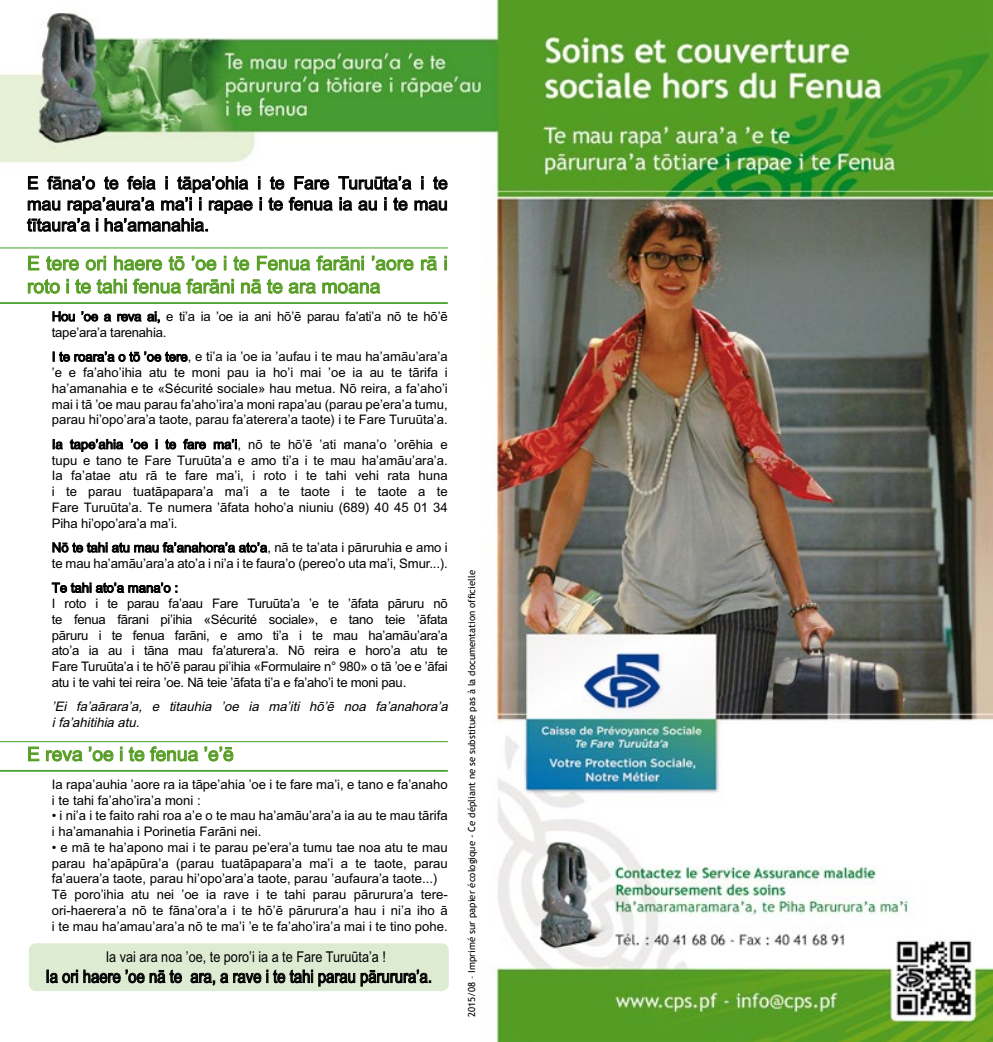
<style>
.page{position:relative;width:993px;height:1042px;background:#fff}
.page>*{position:absolute;margin:0;border:0;box-sizing:border-box;transform-origin:0 0}
.t1{font:19.25px/23.1px "RM Tiare";color:#559d23}
.t2{font:17.5px/21px "RM Tiare";color:#000;text-align:justify}
.t3{font:17.5px "RM Tiare";color:#000;scale:.85 1}
.t4{font:14.88px "RM Tiare";color:#000;scale:.85 1}
.t5{font:13.12px/15.8px "RM Tiare";color:#000}
.t6{font:13.12px/15.8px "RM Tiare";letter-spacing:-.02em;color:#000}
.t7{font:italic 13.12px/15.8px "RM Tiare";color:#000}
.t8{font:9.62px "Trebuchet MS";color:#000}
</style>
<div class="page">
<img style="left:0;top:0;width:992px;height:1042px">
<svg style="left:269px;top:176px;width:15px;height:14px"></svg>
<svg style="left:294px;top:176px;width:35px;height:14px"></svg>
<svg style="left:338px;top:176px;width:74px;height:14px"></svg>
<svg style="left:421px;top:176px;width:2px;height:13px"></svg>
<svg style="left:432px;top:176px;width:16px;height:14px"></svg>
<svg style="left:268px;top:197px;width:65px;height:14px"></svg>
<svg style="left:339px;top:197px;width:13px;height:14px"></svg>
<svg style="left:358px;top:200px;width:19px;height:11px"></svg>
<svg style="left:384px;top:197px;width:2px;height:13px"></svg>
<svg style="left:393px;top:197px;width:15px;height:14px"></svg>
<svg style="left:414px;top:200px;width:33px;height:11px"></svg>
<svg style="left:27px;top:176px;width:235px;height:56px"></svg>
<svg style="left:28px;top:255px;width:12px;height:16px"></svg>
<svg style="left:46px;top:255px;width:33px;height:16px"></svg>
<svg style="left:85px;top:256px;width:21px;height:15px"></svg>
<svg style="left:114px;top:255px;width:48px;height:16px"></svg>
<svg style="left:168px;top:255px;width:17px;height:16px"></svg>
<svg style="left:191px;top:255px;width:26px;height:16px"></svg>
<svg style="left:224px;top:256px;width:2px;height:14px"></svg>
<svg style="left:233px;top:255px;width:16px;height:16px"></svg>
<svg style="left:256px;top:255px;width:108px;height:16px"></svg>
<svg style="left:371px;top:255px;width:43px;height:16px"></svg>
<svg style="left:420px;top:256px;width:17px;height:15px"></svg>
<svg style="left:444px;top:256px;width:2px;height:14px"></svg>
<svg style="left:28px;top:278px;width:32px;height:16px"></svg>
<svg style="left:66px;top:279px;width:3px;height:14px"></svg>
<svg style="left:75px;top:278px;width:159px;height:16px"></svg>
<svg style="left:241px;top:278px;width:75px;height:16px"></svg>
<svg style="left:322px;top:282px;width:59px;height:12px"></svg>
<svg style="left:52px;top:311px;width:23px;height:11px"></svg>
<svg style="left:81px;top:311px;width:79px;height:13px"></svg>
<svg style="left:53px;top:351px;width:135px;height:11px"></svg>
<svg style="left:53px;top:439px;width:10px;height:11px"></svg>
<svg style="left:70px;top:438px;width:54px;height:14px"></svg>
<svg style="left:130px;top:439px;width:18px;height:11px"></svg>
<svg style="left:165px;top:438px;width:11px;height:12px"></svg>
<svg style="left:183px;top:438px;width:23px;height:12px"></svg>
<svg style="left:213px;top:439px;width:24px;height:11px"></svg>
<svg style="left:52px;top:542px;width:216px;height:11px"></svg>
<svg style="left:51px;top:582px;width:126px;height:11px"></svg>
<svg style="left:28px;top:746px;width:12px;height:15px"></svg>
<svg style="left:46px;top:746px;width:68px;height:16px"></svg>
<svg style="left:120px;top:746px;width:2px;height:15px"></svg>
<svg style="left:128px;top:746px;width:106px;height:16px"></svg>
<div style="left:29px;top:943px;width:419px;height:48px;background:#ddebd3;border-radius:7px"></div>
<svg style="left:47px;top:969px;width:135px;height:14px"></svg>
<svg style="left:190px;top:969px;width:241px;height:17px"></svg>
<hr style="left:0;top:302px;width:447px;height:2px;background:#44a12b">
<hr style="left:0;top:248px;width:447px;height:1px;background:#44a12b">
<hr style="left:0;top:770px;width:447px;height:2px;background:#44a12b">
<hr style="left:0;top:741px;width:447px;height:1px;background:#44a12b">
<h2 class="t2" style="left:27px;top:173px;width:422px">E fâna’o te feia i tâpa’ohia i te Fare Turuûta’a i te mau rapa’aura’a ma’i i rapae i te fenua ia au i te mau tîtaura’a i ha’amanahia.</h2>
<h1 class="t1" style="left:27px;top:252px;width:422px">E tere ori haere tô ’oe i te Fenua farâni ’aore râ i roto i te tahi fenua farâni nâ te ara moana</h1>
<p class="t6" style="left:52px;top:309px;width:397px">Hou ’oe a reva ai, e ti’a ia ’oe ia ani hô’ê parau fa’ati’a nô te hô’ê tape’ara’a tarenahia.</p>
<p class="t5" style="left:52px;top:349px;width:397px;text-align:justify">I te roara’a o tô ’oe tere, e ti’a ia ’oe ia ’aufau i te mau ha’amâu’ara’a ’e e fa’aho’ihia atu te moni pau ia ho’i mai ’oe ia au te târifa i ha’amanahia e te «Sécurité sociale» hau metua. Nô reira, a fa’aho’i mai i tâ ’oe mau parau fa’aho’ira’a moni rapa’au (parau pe’era’a tumu, parau hi’opo’ara’a taote, parau fa’aterera’a taote) i te Fare Turuûta’a.</p>
<p class="t5" style="left:52px;top:436px;width:397px;text-align:justify">Ia tape’ahia ’oe i te fare ma’i, nô te hô’ê ’ati mana’o ’orêhia e tupu e tano te Fare Turuûta’a e amo ti’a i te mau ha’amâu’ara’a.<br>Ia fa’atae atu râ te fare ma’i, i roto i te tahi vehi rata huna i te parau tuatâpapara’a ma’i a te taote i te taote a te Fare Turuûta’a. Te numera ’âfata hoho’a niuniu (689) 40 45 01 34<br>Piha hi’opo’ara’a ma’i.</p>
<p class="t5" style="left:52px;top:540px;width:397px">Nô te tahi atu mau fa’anahora’a ato’a, nâ te ta’ata i pâruruhia e amo i te mau ha’amâu’ara’a ato’a i ni’a i te faura’o (pereo’o uta ma’i, Smur...).</p>
<p class="t6" style="left:52px;top:580px;width:397px">Te tahi ato’a mana’o :<br>I roto i te parau fa’aau Fare Turuûta’a ’e te ’âfata pâruru nô te fenua fârani pi’ihia «Sécurité sociale», e tano teie ’âfata pâruru i te fenua farâni, e amo ti’a i te mau ha’amâu’ara’a ato’a ia au i tâna mau fa’aturera’a. Nô reira e horo’a atu te Fare Turuûta’a i te hô’ê parau pi’ihia «Formulaire n° 980» o tâ ’oe e ’âfai atu i te vahi tei reira ’oe. Nâ teie ’âfata ti’a e fa’aho’i te moni pau.</p>
<p class="t7" style="left:52px;top:699px;width:400px">’Ei fa’aârara’a, e titauhia ’oe ia ma’iti hô’ê noa fa’anahora’a ifa’ahitihia atu.</p>
<h1 class="t1" style="left:27px;top:742px;width:208px">E reva ’oe i te fenua ’e’ê</h1>
<p class="t5" style="left:52px;top:776px;width:397px">Ia rapa’auhia ’aore ra ia tâpe’ahia ’oe i te fare ma’i, e tano e fa’anaho i te tahi fa’aho’ira’a moni :</p>
<p class="t5" style="left:52px;top:808px;width:397px">• i ni’a i te faito rahi roa a’e o te mau ha’amâu’ara’a ia au te mau târifa i ha’amanahia i Porinetia Farâni nei.</p>
<p class="t5" style="left:52px;top:839px;width:397px">• e mâ te ha’apono mai i te parau pe’era’a tumu tae noa atu te mau parau ha’apâpûra’a (parau tuatâpapara’a ma’i a te taote, parau fa’auera’a taote, parau hi’opo’ara’a taote, parau ’aufaura’a taote...)<br>Tê poro’ihia atu nei ’oe ia rave i te tahi parau pârurura’a tere&shy;ori-haerera’a nô te fâna’ora’a i te hô’ê pârurura’a hau i ni’a iho â i te mau ha’amau’ara’a nô te ma’i ’e te fa’aho’ira’a mai i te tino pohe.</p>
<p class="t4" style="left:106px;top:948px;width:331px">Ia vai ara noa ’oe, te poro’i ia a te Fare Turuûta’a !</p>
<h2 class="t3" style="left:46px;top:967px;width:456px">Ia ori haere ’oe nâ te ara, a rave i te tahi parau pârurura’a.</h2>
<p class="t8" style="left:466px;top:1017px;width:449px;rotate:-90deg">2015/08 – Imprimé sur papier écologique - Ce dépliant ne se substitue pas à la documentation officielle</p>
</div>
